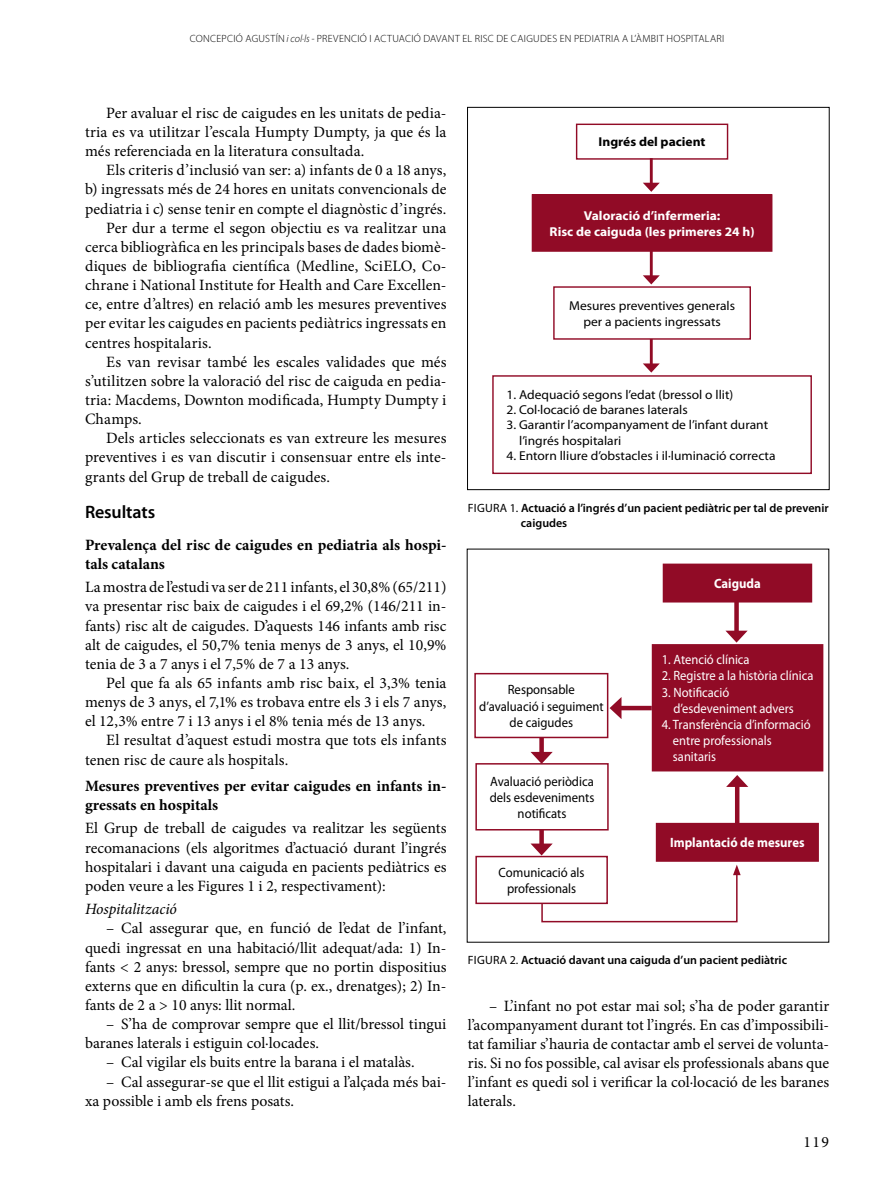
<style>
.page{position:relative;width:893px;height:1191px;background:#fff}
.page>*{position:absolute;margin:0;border:0;box-sizing:border-box;transform-origin:0 0}
.t1{font:600 18px "Myriad Pro";letter-spacing:-.005em;color:#000}
.t2{font:15.75px/19.2px "Minion Pro";color:#000;text-align:justify}
.t3{font:700 15.75px/19.2px "Minion Pro";color:#000}
.t4{font:italic 15.75px "Minion Pro";letter-spacing:-.01em;color:#000}
.t5{font:13.5px/16.2px "Myriad Pro";color:#fff;scale:.93 1}
.t6{font:13.5px/16.2px "Myriad Pro";color:#000;text-align:center;scale:.94 1}
.t7{font:700 13.5px "Myriad Pro";color:#fff;scale:.94 1}
.t8{font:12.9px/15.5px "Myriad Pro";color:#000;text-align:center;scale:1.05 1}
.t9{font:700 12.9px/15.5px "Myriad Pro";color:#fff;text-align:center;scale:1.05 1}
.t10{font:700 12.9px "Myriad Pro";color:#000;scale:1.05 1}
.t11{font:600 12px/15px "Myriad Pro";color:#000}
.t12{font:300 10.5px "Myriad Pro";letter-spacing:.025em;color:#000}
.s1{font-style:italic}
.s2{font-weight:400}
</style>
<div class="page">
<div style="left:467px;top:107px;width:363px;height:383px;border:1px solid #000"></div>
<div style="left:576px;top:124px;width:152px;height:36px;border:1px solid #910b26"></div>
<div style="left:532px;top:195px;width:240px;height:56px;background:#910b26"></div>
<div style="left:532px;top:194px;width:240px;height:58px;border:1px solid #910b26"></div>
<div style="left:492px;top:375px;width:320px;height:99px;border:1px solid #910b26"></div>
<hr style="left:650px;top:158px;width:3px;height:27px;background:#910b26">
<svg style="left:643px;top:183px;width:17px;height:9px"></svg>
<hr style="left:650px;top:251px;width:3px;height:27px;background:#910b26">
<svg style="left:643px;top:275px;width:17px;height:9px"></svg>
<hr style="left:650px;top:339px;width:3px;height:27px;background:#910b26">
<svg style="left:643px;top:363px;width:17px;height:9px"></svg>
<svg style="left:541px;top:864px;width:200px;height:59px"></svg>
<div style="left:539px;top:728px;width:5px;height:28px;background:#910b26"></div>
<svg style="left:530px;top:752px;width:23px;height:11px"></svg>
<div style="left:734px;top:601px;width:5px;height:34px;background:#910b26"></div>
<svg style="left:725px;top:630px;width:23px;height:12px"></svg>
<div style="left:539px;top:820px;width:5px;height:27px;background:#910b26"></div>
<svg style="left:530px;top:843px;width:23px;height:12px"></svg>
<div style="left:476px;top:764px;width:132px;height:65px;background:#fff"></div>
<div style="left:475px;top:763px;width:134px;height:67px;border:2px solid #910b26"></div>
<div style="left:475px;top:673px;width:133px;height:64px;background:#fff"></div>
<div style="left:474px;top:673px;width:134px;height:65px;border:2px solid #910b26"></div>
<div style="left:476px;top:856px;width:131px;height:47px;background:#fff"></div>
<div style="left:475px;top:855px;width:133px;height:49px;border:2px solid #910b26"></div>
<div style="left:652px;top:645px;width:171px;height:125px;background:#910b26"></div>
<div style="left:652px;top:644px;width:171px;height:127px;border:2px solid #910b26"></div>
<div style="left:663px;top:564px;width:148px;height:38px;background:#910b26"></div>
<div style="left:663px;top:563px;width:149px;height:39px;border:2px solid #910b26"></div>
<div style="left:657px;top:823px;width:161px;height:38px;background:#910b26"></div>
<hr style="left:617px;top:706px;width:35px;height:4px;background:#910b26">
<svg style="left:610px;top:697px;width:11px;height:22px"></svg>
<hr style="left:735px;top:783px;width:4px;height:40px;background:#910b26">
<svg style="left:726px;top:775px;width:22px;height:12px"></svg>
<p class="t12" style="left:190px;top:33px;width:536px">CONCEPCIÓ AGUSTÍN<span class="s1">i col·ls -</span> PREVENCIÓ I ACTUACIÓ DAVANT EL RISC DE CAIGUDES EN PEDIATRIA A L’ÀMBIT HOSPITALARI</p>
<p class="t2" style="left:85px;top:103px;width:363px;text-indent:21px">Per avaluar el risc de caigudes en les unitats de pedia&shy;tria es va utilitzar l’escala Humpty Dumpty, ja que és la més referenciada en la literatura consultada.</p>
<p class="t2" style="left:106px;top:161px;width:342px">Els criteris d’inclusió van ser: a) infants de 0 a 18 anys,</p>
<p class="t2" style="left:85px;top:180px;width:363px">b) ingressats més de 24 hores en unitats convencionals de</p>
<p class="t2" style="left:85px;top:199px;width:363px">pediatria i c) sense tenir en compte el diagnòstic d’ingrés.</p>
<p class="t2" style="left:106px;top:218px;width:342px">Per dur a terme el segon objectiu es va realitzar una</p>
<p class="t2" style="left:85px;top:237px;width:363px">cerca bibliogràfica en les principals bases de dades biomè-</p>
<p class="t2" style="left:85px;top:256px;width:363px">diques de bibliografia científica (Medline, SciELO, Co-</p>
<p class="t2" style="left:85px;top:275px;width:363px">chrane i National Institute for Health and Care Excellen-</p>
<p class="t2" style="left:85px;top:295px;width:363px">ce, entre d’altres) en relació amb les mesures preventives</p>
<p class="t2" style="left:85px;top:314px;width:363px">per evitar les caigudes en pacients pediàtrics ingressats en</p>
<p class="t2" style="left:85px;top:333px;width:128px">centres hospitalaris.</p>
<p class="t2" style="left:106px;top:352px;width:342px">Es van revisar també les escales validades que més</p>
<p class="t2" style="left:85px;top:371px;width:363px">s’utilitzen sobre la valoració del risc de caiguda en pedia-</p>
<p class="t2" style="left:85px;top:390px;width:363px">tria: Macdems, Downton modificada, Humpty Dumpty i</p>
<p class="t2" style="left:85px;top:409px;width:58px">Champs.</p>
<p class="t2" style="left:106px;top:429px;width:342px">Dels articles seleccionats es van extreure les mesures</p>
<p class="t2" style="left:85px;top:448px;width:363px">preventives i es van discutir i consensuar entre els inte-</p>
<p class="t2" style="left:85px;top:467px;width:247px">grants del Grup de treball de caigudes.</p>
<p class="t1" style="left:85px;top:502px;width:72px">Resultats</p>
<p class="t3" style="left:85px;top:535px;width:363px">Prevalença del risc de caigudes en pediatria als hospi&shy;tals catalans</p>
<p class="t2" style="left:85px;top:577px;width:363px">La mostra de l’estudi va ser de 211 infants, el 30,8% (65/211) va presentar risc baix de caigudes i el 69,2% (146/211 in&shy;fants) risc alt de caigudes. D’aquests 146 infants amb risc alt de caigudes, el 50,7% tenia menys de 3 anys, el 10,9% tenia de 3 a 7 anys i el 7,5% de 7 a 13 anys.</p>
<p class="t2" style="left:85px;top:673px;width:363px;text-indent:21px">Pel que fa als 65 infants amb risc baix, el 3,3% tenia menys de 3 anys, el 7,1% es trobava entre els 3 i els 7 anys, el 12,3% entre 7 i 13 anys i el 8% tenia més de 13 anys.</p>
<p class="t2" style="left:85px;top:731px;width:363px;text-indent:21px">El resultat d’aquest estudi mostra que tots els infants tenen risc de caure als hospitals.</p>
<p class="t3" style="left:85px;top:776px;width:363px">Mesures preventives per evitar caigudes en infants in&shy;gressats en hospitals</p>
<p class="t2" style="left:85px;top:819px;width:363px">El Grup de treball de caigudes va realitzar les següents recomanacions (els algoritmes d’actuació durant l’ingrés hospitalari i davant una caiguda en pacients pediàtrics es poden veure a les Figures 1 i 2, respectivament):</p>
<p class="t4" style="left:85px;top:898px;width:93px">Hospitalització</p>
<p class="t2" style="left:85px;top:919px;width:363px;text-indent:21px">– Cal assegurar que, en funció de l’edat de l’infant, quedi ingressat en una habitació/llit adequat/ada: 1) In&shy;fants &lt; 2 anys: bressol, sempre que no portin dispositius externs que en dificultin la cura (p. ex., drenatges); 2) In&shy;fants de 2 a &gt; 10 anys: llit normal.</p>
<p class="t2" style="left:85px;top:1014px;width:363px;text-indent:21px">– S’ha de comprovar sempre que el llit/bressol tingui baranes laterals i estiguin col·locades.</p>
<p class="t2" style="left:106px;top:1052px;width:310px">– Cal vigilar els buits entre la barana i el matalàs.</p>
<p class="t2" style="left:85px;top:1072px;width:363px;text-indent:21px">– Cal assegurar-se que el llit estigui a l’alçada més bai&shy;xa possible i amb els frens posats.</p>
<p class="t10" style="left:599px;top:135px;width:103px">Ingrés del pacient</p>
<p class="t9" style="left:550px;top:208px;width:197px">Valoració d’infermeria:<br>Risc de caiguda (les primeres 24 h)</p>
<p class="t8" style="left:569px;top:298px;width:160px">Mesures preventives generals per a pacients ingressats</p>
<p class="t8" style="left:506px;top:386px;width:218px">1. Adequació segons l’edat (bressol o llit)</p>
<p class="t8" style="left:506px;top:402px;width:174px">2. Col·locació de baranes laterals</p>
<p class="t8" style="left:519px;top:417px;width:239px;text-align:left;text-indent:-13px">3. Garantir l’acompanyament de l’infant durant l’ingrés hospitalari</p>
<p class="t8" style="left:506px;top:448px;width:258px">4. Entorn lliure d’obstacles i il·luminació correcta</p>
<p class="t11" style="left:521px;top:500px;width:309px;text-indent:-53px"><span class="s2">FIGURA 1.</span> Actuació a l’ingrés d’un pacient pediàtric per tal de prevenir caigudes</p>
<p class="t6" style="left:479px;top:681px;width:134px">Responsable d’avaluació i seguiment de caigudes</p>
<p class="t6" style="left:490px;top:773px;width:113px">Avaluació periòdica dels esdeveniments notificats</p>
<p class="t6" style="left:499px;top:864px;width:93px">Comunicació als professionals</p>
<p class="t7" style="left:714px;top:576px;width:51px">Caiguda</p>
<p class="t5" style="left:662px;top:651px;width:96px">1. Atenció clínica</p>
<p class="t5" style="left:662px;top:667px;width:164px">2. Registre a la història clínica</p>
<p class="t5" style="left:673px;top:684px;width:131px;text-indent:-12px">3. Notificació d’esdeveniment advers</p>
<p class="t5" style="left:673px;top:716px;width:150px;text-indent:-11px">4. Transferència d’informació entre professionals sanitaris</p>
<p class="t7" style="left:670px;top:835px;width:144px">Implantació de mesures</p>
<p class="t11" style="left:468px;top:952px;width:321px"><span class="s2">FIGURA 2.</span> Actuació davant una caiguda d’un pacient pediàtric</p>
<p class="t2" style="left:468px;top:997px;width:363px;text-indent:21px">– L’infant no pot estar mai sol; s’ha de poder garantir l’acompanyament durant tot l’ingrés. En cas d’impossibili&shy;tat familiar s’hauria de contactar amb el servei de volunta&shy;ris. Si no fos possible, cal avisar els professionals abans que l’infant es quedi sol i verificar la col·locació de les baranes laterals.</p>
<p class="t2" style="left:803px;top:1132px;width:27px">119</p>
</div>
